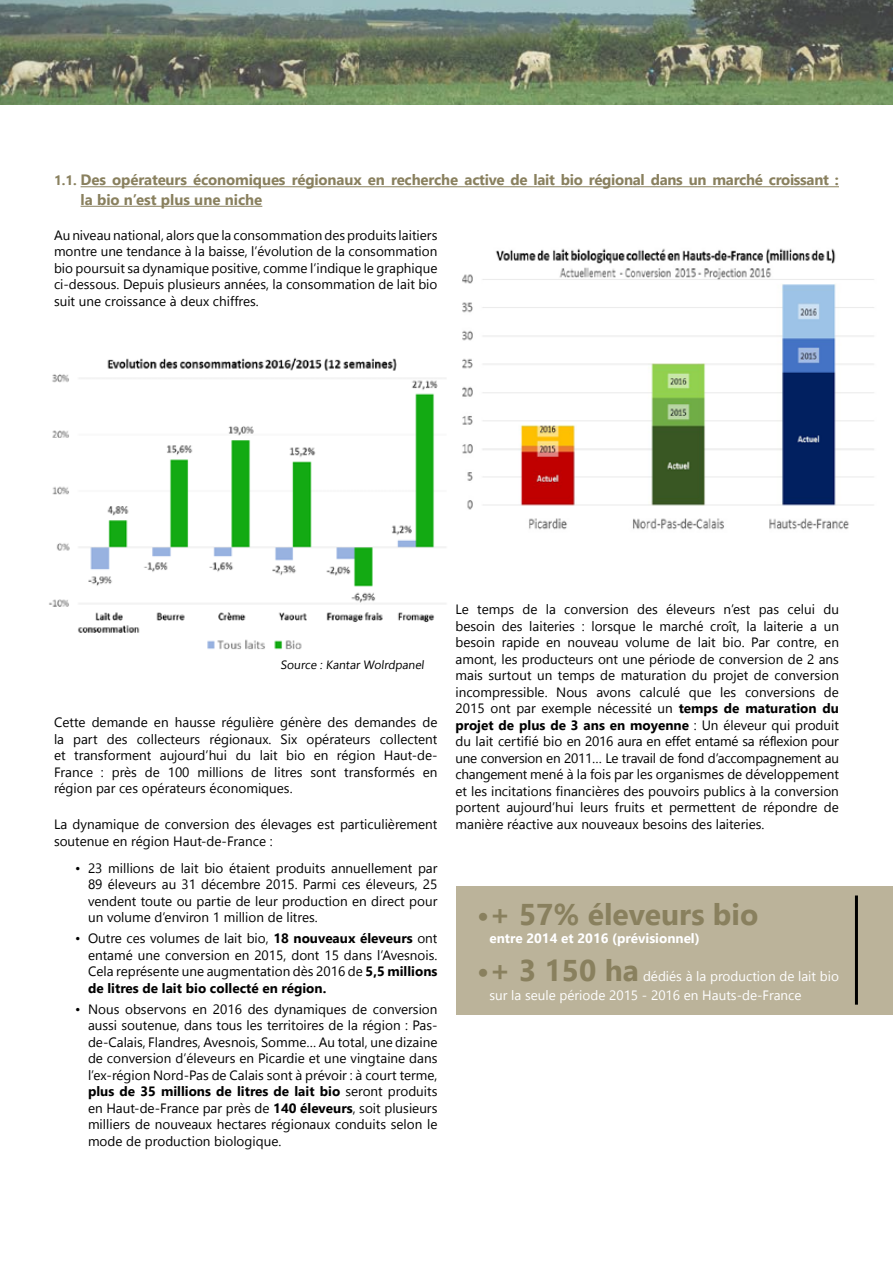
<style>
.page{position:relative;width:893px;height:1263px;background:#fff}
.page>*{position:absolute;margin:0;border:0;box-sizing:border-box;transform-origin:0 0}
.t1{font:700 30px "Khmer UI";color:#89805e}
.t2{font:700 15px/19.5px "Khmer UI";letter-spacing:-.01em;color:#89805e}
.t3{font:13.5px/16.5px "Khmer UI";color:#000;text-align:justify}
.t4{font:13.5px/19.5px "Khmer UI";color:#fff}
.t5{font:700 13.5px "Khmer UI";color:#fff}
.t6{font:12px "Khmer UI";color:#000}
.s1{font-size:13.5px}
.s2{font-weight:700}
</style>
<div class="page">
<div style="left:456px;top:886px;width:437px;height:128px;background:#bbb39a"></div>
<hr style="left:855px;top:895px;width:3px;height:110px;background:#000">
<img style="left:49px;top:357px;width:397px;height:293px">
<img style="left:462px;top:248px;width:412px;height:282px">
<hr style="left:81px;top:186px;width:758px;height:1px;background:#89805e">
<hr style="left:81px;top:206px;width:181px;height:1px;background:#89805e">
<svg style="left:0;top:0;width:893px;height:105px;background:#6f7e67"></svg>
<p class="t2" style="left:81px;top:170px;width:760px;text-indent:-27px"><span class="s1">1.1.</span> Des opérateurs économiques régionaux en recherche active de lait bio régional dans un marché croissant : la bio n’est plus une niche</p>
<p class="t3" style="left:54px;top:227px;width:385px">Au niveau national, alors que la consommation des produits laitiers montre une tendance à la baisse, l’évolution de la consommation bio poursuit sa dynamique positive, comme l’indique le graphique ci-dessous. Depuis plusieurs années, la consommation de lait bio suit une croissance à deux chiffres.</p>
<p class="t6" style="left:281px;top:658px;width:147px">Source : Kantar Wolrdpanel</p>
<p class="t3" style="left:54px;top:714px;width:385px">Cette demande en hausse régulière génère des demandes de la part des collecteurs régionaux. Six opérateurs collectent et transforment aujourd’hui du lait bio en région Haut-de-France : près de 100 millions de litres sont transformés en région par ces opérateurs économiques.</p>
<p class="t3" style="left:54px;top:816px;width:385px">La dynamique de conversion des élevages est particulièrement soutenue en région Haut-de-France :</p>
<p class="t3" style="left:88px;top:860px;width:351px;text-indent:-13px">• 23 millions de lait bio étaient produits annuellement par 89 éleveurs au 31 décembre 2015. Parmi ces éleveurs, 25 vendent toute ou partie de leur production en direct pour un volume d’environ 1 million de litres.</p>
<p class="t3" style="left:88px;top:930px;width:351px;text-indent:-13px">• Outre ces volumes de lait bio, <span class="s2">18 nouveaux éleveurs</span> ont entamé une conversion en 2015, dont 15 dans l’Avesnois.<br>Cela représente une augmentation dès 2016 de <span class="s2">5,5 millions de litres de lait bio collecté en région.</span></p>
<p class="t3" style="left:88px;top:1001px;width:351px;text-indent:-13px">• Nous observons en 2016 des dynamiques de conversion aussi soutenue, dans tous les territoires de la région : Pas&shy;de-Calais, Flandres, Avesnois, Somme… Au total, une dizaine de conversion d’éleveurs en Picardie et une vingtaine dans l’ex-région Nord-Pas de Calais sont à prévoir : à court terme, <span class="s2">plus de 35 millions de litres de lait bio</span> seront produits en Haut-de-France par près de <span class="s2">140 éleveurs</span>, soit plusieurs milliers de nouveaux hectares régionaux conduits selon le mode de production biologique.</p>
<p class="t3" style="left:455px;top:601px;width:385px">Le temps de la conversion des éleveurs n’est pas celui du besoin des laiteries : lorsque le marché croît, la laiterie a un besoin rapide en nouveau volume de lait bio. Par contre, en amont, les producteurs ont une période de conversion de 2 ans mais surtout un temps de maturation du projet de conversion incompressible. Nous avons calculé que les conversions de 2015 ont par exemple nécessité un <span class="s2">temps de maturation du projet de plus de 3 ans en moyenne</span> : Un éleveur qui produit du lait certifié bio en 2016 aura en effet entamé sa réflexion pour une conversion en 2011… Le travail de fond d’accompagnement au changement mené à la fois par les organismes de développement et les incitations financières des pouvoirs publics à la conversion portent aujourd’hui leurs fruits et permettent de répondre de manière réactive aux nouveaux besoins des laiteries.</p>
<h1 class="t1" style="left:477px;top:897px;width:283px">• + 57% éleveurs bio</h1>
<p class="t5" style="left:489px;top:930px;width:212px">entre 2014 et 2016 (prévisionnel)</p>
<h1 class="t1" style="left:477px;top:953px;width:164px">• + 3 150 ha</h1>
<p class="t4" style="left:489px;top:966px;width:351px;text-indent:153px">dédiés à la production de lait bio sur la seule période 2015 - 2016 en Hauts-de-France</p>
</div>
